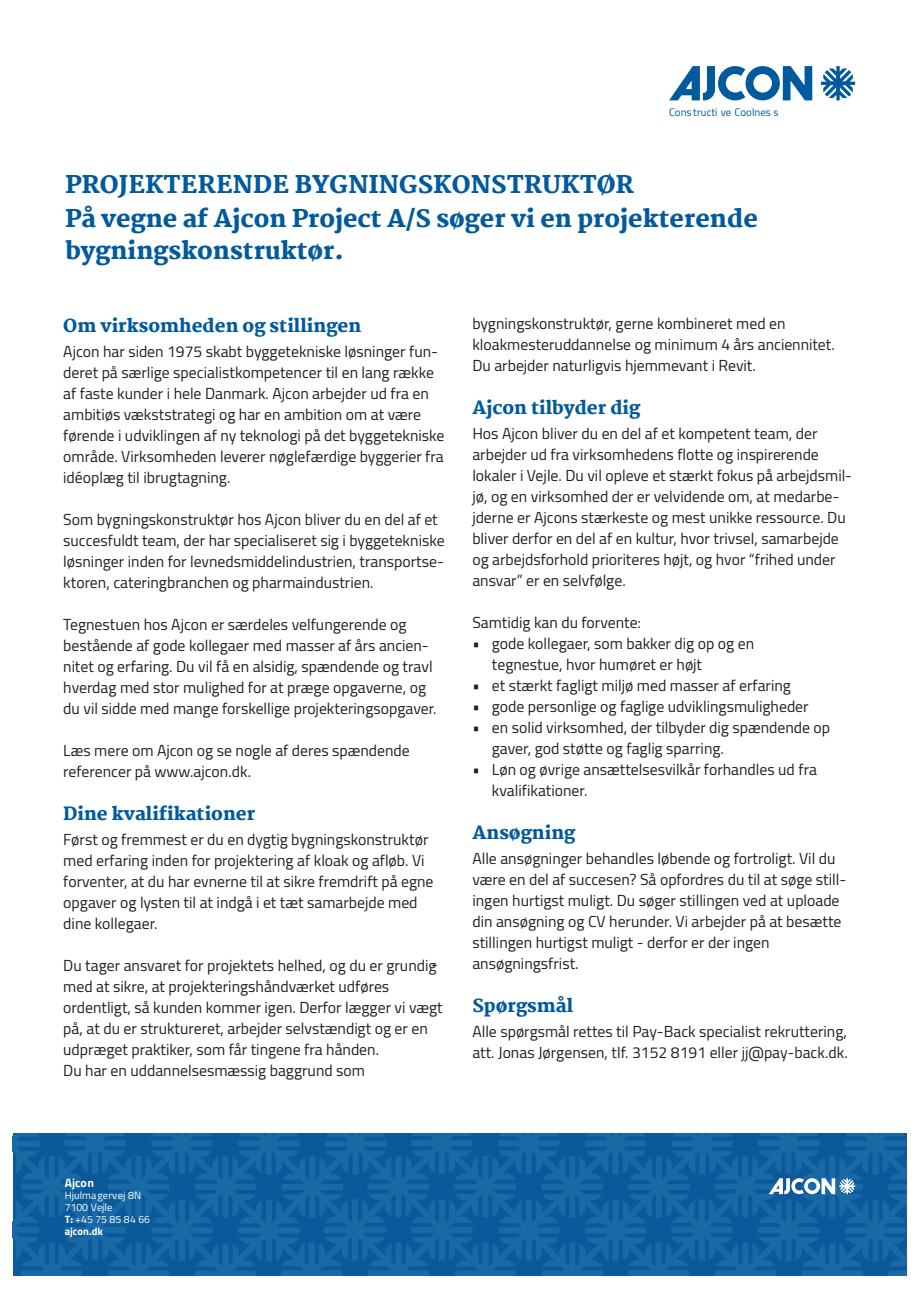
<style>
.page{position:relative;width:919px;height:1289px;background:#fff}
.page>*{position:absolute;margin:0;border:0;box-sizing:border-box;transform-origin:0 0}
.t1{font:800 24px/34.5px "Martel";color:#015a9d}
.t2{font:800 18px "Martel";color:#015a9d}
.t3{font:15.75px/21px "Cairo";color:#231f20}
.t4{font:700 12px "Cairo";color:#fff}
.t5{font:10.8px "Cairo";color:#015a9d}
.t6{font:10.5px/12px "Cairo";color:#fff}
.s1{font-weight:700}
</style>
<div class="page">
<svg style="left:820px;top:67px;width:35px;height:33px"></svg>
<svg style="left:669px;top:67px;width:143px;height:33px"></svg>
<svg style="left:13px;top:1133px;width:893px;height:142px;background:#1361a0"></svg>
<p class="t5" style="left:669px;top:103px;width:111px">Cons tructi ve Coolnes s</p>
<h1 class="t1" style="left:65px;top:167px;width:694px">PROJEKTERENDE BYGNINGSKONSTRUKTØR<br>På vegne af Ajcon Project A/S søger vi en projekterende</h1>
<h1 class="t1" style="left:65px;top:233px;width:280px">bygningskonstruktør.</h1>
<p class="t2" style="left:63px;top:315px;width:299px">Om virksomheden og stillingen</p>
<p class="t3" style="left:63px;top:340px;width:383px">Ajcon har siden 1975 skabt byggetekniske løsninger fun&shy;deret på særlige specialistkompetencer til en lang række af faste kunder i hele Danmark. Ajcon arbejder ud fra en ambitiøs vækststrategi og har en ambition om at være førende i udviklingen af ny teknologi på det byggetekniske område. Virksomheden leverer nøglefærdige byggerier fra idéoplæg til ibrugtagning.</p>
<p class="t3" style="left:63px;top:508px;width:383px">Som bygningskonstruktør hos Ajcon bliver du en del af et succesfuldt team, der har specialiseret sig i byggetekniske løsninger inden for levnedsmiddelindustrien, transportse&shy;ktoren, cateringbranchen og pharmaindustrien.</p>
<p class="t3" style="left:63px;top:613px;width:375px">Tegnestuen hos Ajcon er særdeles velfungerende og bestående af gode kollegaer med masser af års ancien&shy;nitet og erfaring. Du vil få en alsidig, spændende og travl hverdag med stor mulighed for at præge opgaverne, og du vil sidde med mange forskellige projekteringsopgaver.</p>
<p class="t3" style="left:63px;top:739px;width:348px">Læs mere om Ajcon og se nogle af deres spændende referencer på www.ajcon.dk.</p>
<p class="t2" style="left:63px;top:803px;width:193px">Dine kvalifikationer</p>
<p class="t3" style="left:63px;top:828px;width:372px">Først og fremmest er du en dygtig bygningskonstruktør med erfaring inden for projektering af kloak og afløb. Vi forventer, at du har evnerne til at sikre fremdrift på egne opgaver og lysten til at indgå i et tæt samarbejde med dine kollegaer.</p>
<p class="t3" style="left:63px;top:954px;width:381px">Du tager ansvaret for projektets helhed, og du er grundig med at sikre, at projekteringshåndværket udføres ordentligt, så kunden kommer igen. Derfor lægger vi vægt på, at du er struktureret, arbejder selvstændigt og er en udpræget praktiker, som får tingene fra hånden.<br>Du har en uddannelsesmæssig baggrund som</p>
<p class="t3" style="left:431px;top:953px;width:8px">-</p>
<p class="t3" style="left:472px;top:313px;width:364px">bygningskonstruktør, gerne kombineret med en kloakmesteruddannelse og minimum 4 års anciennitet.<br>Du arbejder naturligvis hjemmevant i Revit.</p>
<p class="t2" style="left:472px;top:397px;width:169px">Ajcon tilbyder dig</p>
<p class="t3" style="left:472px;top:422px;width:381px">Hos Ajcon bliver du en del af et kompetent team, der arbejder ud fra virksomhedens flotte og inspirerende lokaler i Vejle. Du vil opleve et stærkt fokus på arbejdsmil&shy;jø, og en virksomhed der er velvidende om, at medarbe&shy;jderne er Ajcons stærkeste og mest unikke ressource. Du bliver derfor en del af en kultur, hvor trivsel, samarbejde og arbejdsforhold prioriteres højt, og hvor “frihed under ansvar” er en selvfølge.</p>
<p class="t3" style="left:472px;top:611px;width:170px">Samtidig kan du forvente:</p>
<p class="t3" style="left:492px;top:632px;width:264px;text-indent:-19px">• gode kollegaer, som bakker dig op og en tegnestue, hvor humøret er højt</p>
<p class="t3" style="left:472px;top:674px;width:320px">• et stærkt fagligt miljø med masser af erfaring</p>
<p class="t3" style="left:472px;top:695px;width:338px">• gode personlige og faglige udviklingsmuligheder</p>
<p class="t3" style="left:492px;top:716px;width:340px;text-indent:-19px">• en solid virksomhed, der tilbyder dig spændende op gaver, god støtte og faglig sparring.</p>
<p class="t3" style="left:492px;top:758px;width:326px;text-indent:-19px">• Løn og øvrige ansættelsesvilkår forhandles ud fra kvalifikationer.</p>
<p class="t2" style="left:472px;top:822px;width:105px">Ansøgning</p>
<p class="t3" style="left:472px;top:847px;width:375px">Alle ansøgninger behandles løbende og fortroligt. Vil du være en del af succesen? Så opfordres du til at søge still&shy;ingen hurtigst muligt. Du søger stillingen ved at uploade din ansøgning og CV herunder. Vi arbejder på at besætte stillingen hurtigst muligt - derfor er der ingen ansøgningsfrist.</p>
<p class="t2" style="left:472px;top:995px;width:102px">Spørgsmål</p>
<p class="t3" style="left:472px;top:1020px;width:377px">Alle spørgsmål rettes til Pay-Back specialist rekruttering, att. Jonas Jørgensen, tlf. 3152 8191 eller jj@pay-back.dk.</p>
<p class="t4" style="left:65px;top:1175px;width:31px">Ajcon</p>
<p class="t6" style="left:65px;top:1188px;width:87px">Hjulmagervej 8N<br>7100 Vejle<br><span class="s1">T:</span> +45 75 85 84 66 <span class="s1">ajcon.dk</span></p>
</div>
